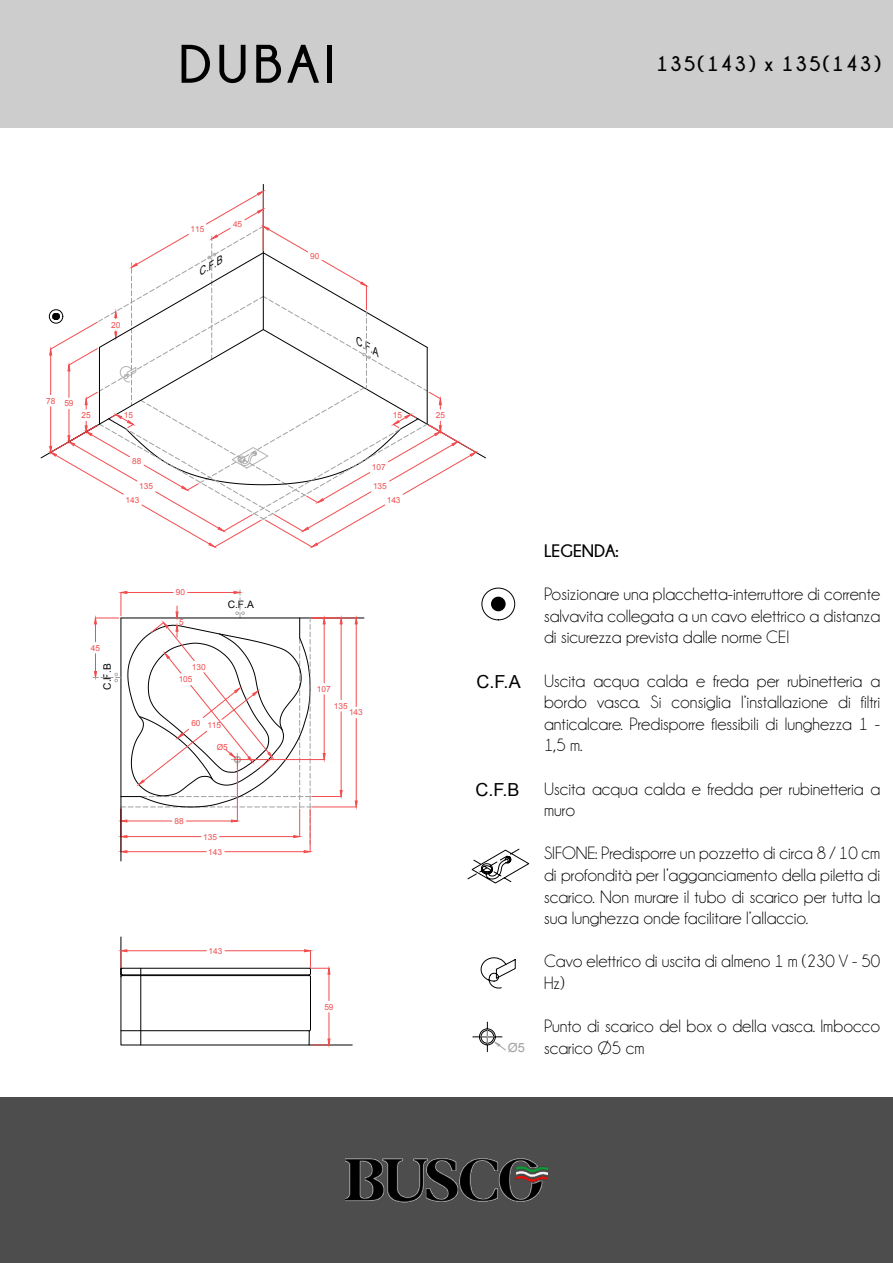
<style>
.page{position:relative;width:893px;height:1263px;background:#fff}
.page>*{position:absolute;margin:0;border:0;box-sizing:border-box;transform-origin:0 0}
.t1{font:700 54px "Champagne&Limousines";letter-spacing:.09em;color:#000}
.t2{font:700 21px "Champagne&Limousines";letter-spacing:.09em;color:#000}
.t3{font:18px/21.6px "Champagne&Limousines";color:#000;text-align:justify}
.t4{font:18px "Arial";color:#000}
.t5{font:700 18px "Champagne&Limousines";color:#000}
.t6{font:italic 10.2px "Arial";color:#000}
.t7{font:10.2px "Arial";color:#000}
.t8{font:8.25px/13.2px "Arial";color:#f14d4f}
.s1{font-family:"Arial";font-size:12.75px;color:#a1a1a1}
</style>
<div class="page">
<div style="left:0;top:1097px;width:893px;height:166px;background:#4d4d4d"></div>
<img style="left:345px;top:1158px;width:203px;height:45px">
<div style="left:0;top:0;width:893px;height:128px;background:#cdcdcd"></div>
<svg style="left:467px;top:849px;width:62px;height:34px"></svg>
<svg style="left:480px;top:957px;width:36px;height:32px"></svg>
<svg style="left:472px;top:1022px;width:34px;height:30px"></svg>
<div style="left:482px;top:588px;width:33px;height:32px;border:1px solid #000;border-radius:50%"></div>
<div style="left:491px;top:597px;width:15px;height:14px;background:#000;border-radius:50%"></div>
<hr style="left:263px;top:184px;width:1px;height:146px;background:#000">
<svg style="left:120px;top:936px;width:233px;height:110px"></svg>
<hr style="left:140px;top:968px;width:1px;height:77px;background:#000">
<svg style="left:40px;top:190px;width:446px;height:358px"></svg>
<hr style="left:121px;top:618px;width:243px;height:1px;background:#000">
<hr style="left:310px;top:809px;width:1px;height:43px;background:#f14d4f">
<hr style="left:127px;top:851px;width:79px;height:1px;background:#f14d4f">
<hr style="left:225px;top:851px;width:79px;height:1px;background:#f14d4f">
<svg style="left:120px;top:850px;width:8px;height:3px"></svg>
<svg style="left:303px;top:850px;width:8px;height:3px"></svg>
<hr style="left:312px;top:618px;width:44px;height:1px;background:#f14d4f">
<hr style="left:312px;top:807px;width:44px;height:1px;background:#f14d4f">
<hr style="left:356px;top:624px;width:1px;height:82px;background:#f14d4f">
<hr style="left:356px;top:718px;width:1px;height:83px;background:#f14d4f">
<svg style="left:354px;top:617px;width:4px;height:8px"></svg>
<svg style="left:354px;top:800px;width:4px;height:8px"></svg>
<hr style="left:121px;top:618px;width:1px;height:243px;background:#000">
<svg style="left:93px;top:590px;width:250px;height:254px"></svg>
<h1 class="t1" style="left:179px;top:34px;width:158px">DUBAI</h1>
<p class="t2" style="left:657px;top:52px;width:226px">135(143) x 135(143)</p>
<p class="t8" style="left:190px;top:223px;width:15px">115</p>
<p class="t6" style="left:195px;top:267px;width:28px;rotate:-30deg">C.F.B</p>
<p class="t8" style="left:233px;top:218px;width:11px">45</p>
<p class="t8" style="left:310px;top:250px;width:11px">90</p>
<p class="t8" style="left:111px;top:318px;width:11px">20</p>
<p class="t6" style="left:361px;top:335px;width:28px;rotate:30deg">C.F.A</p>
<p class="t8" style="left:46px;top:394px;width:11px">78</p>
<p class="t8" style="left:64px;top:397px;width:11px">59</p>
<p class="t8" style="left:124px;top:408px;width:11px">15</p>
<p class="t8" style="left:393px;top:408px;width:11px">15</p>
<p class="t8" style="left:82px;top:409px;width:11px">25</p>
<p class="t8" style="left:436px;top:409px;width:11px">25</p>
<p class="t8" style="left:132px;top:454px;width:11px">88</p>
<p class="t8" style="left:139px;top:480px;width:15px">135</p>
<p class="t8" style="left:125px;top:493px;width:15px">143</p>
<p class="t8" style="left:372px;top:461px;width:15px">107</p>
<p class="t8" style="left:387px;top:480px;width:15px;text-indent:-14px">135<br>143</p>
<p class="t8" style="left:91px;top:641px;width:11px">45</p>
<p class="t7" style="left:100px;top:690px;width:28px;rotate:-90deg">C.F.B</p>
<p class="t8" style="left:176px;top:586px;width:11px">90</p>
<p class="t8" style="left:179px;top:615px;width:6px">5</p>
<p class="t8" style="left:192px;top:660px;width:15px">130</p>
<p class="t8" style="left:179px;top:673px;width:15px">105</p>
<p class="t7" style="left:228px;top:597px;width:28px">C.F.A</p>
<p class="t8" style="left:191px;top:719px;width:31px">60 115</p>
<p class="t8" style="left:217px;top:740px;width:13px">Ø5</p>
<p class="t8" style="left:174px;top:814px;width:11px">88</p>
<p class="t8" style="left:208px;top:829px;width:15px;line-height:15.1px;text-indent:-5px">135<br>143</p>
<p class="t8" style="left:317px;top:682px;width:15px">107</p>
<p class="t8" style="left:334px;top:699px;width:15px">135</p>
<p class="t8" style="left:349px;top:706px;width:15px">143</p>
<p class="t8" style="left:208px;top:944px;width:15px">143</p>
<p class="t8" style="left:324px;top:1000px;width:11px">59</p>
<p class="t5" style="left:544px;top:541px;width:76px">LEGENDA:</p>
<p class="t3" style="left:544px;top:583px;width:338px">Posizionare una placchetta-interruttore di corrente salvavita collegata a un cavo elettrico a distanza di sicurezza prevista dalle norme CEI</p>
<p class="t3" style="left:544px;top:670px;width:338px">Uscita acqua calda e freda per rubinetteria a bordo vasca. Si consiglia l’installazione di filtri anticalcare. Predisporre flessibili di lunghezza 1 - 1,5 m.</p>
<p class="t3" style="left:544px;top:778px;width:338px">Uscita acqua calda e fredda per rubinetteria a muro</p>
<p class="t3" style="left:544px;top:843px;width:338px">SIFONE: Predisporre un pozzetto di circa 8 / 10 cm di profondità per l’agganciamento della piletta di scarico. Non murare il tubo di scarico per tutta la sua lunghezza onde facilitare l’allaccio.</p>
<p class="t3" style="left:544px;top:951px;width:338px">Cavo elettrico di uscita di almeno 1 m (230 V - 50<br>Hz)</p>
<p class="t3" style="left:508px;top:1015px;width:374px;text-indent:36px">Punto di scarico del box o della vasca. Imbocco<br><span class="s1">Ø5</span> scarico Ø5 cm</p>
<p class="t4" style="left:477px;top:670px;width:46px">C.F.A</p>
<p class="t4" style="left:476px;top:778px;width:46px">C.F.B</p>
</div>
